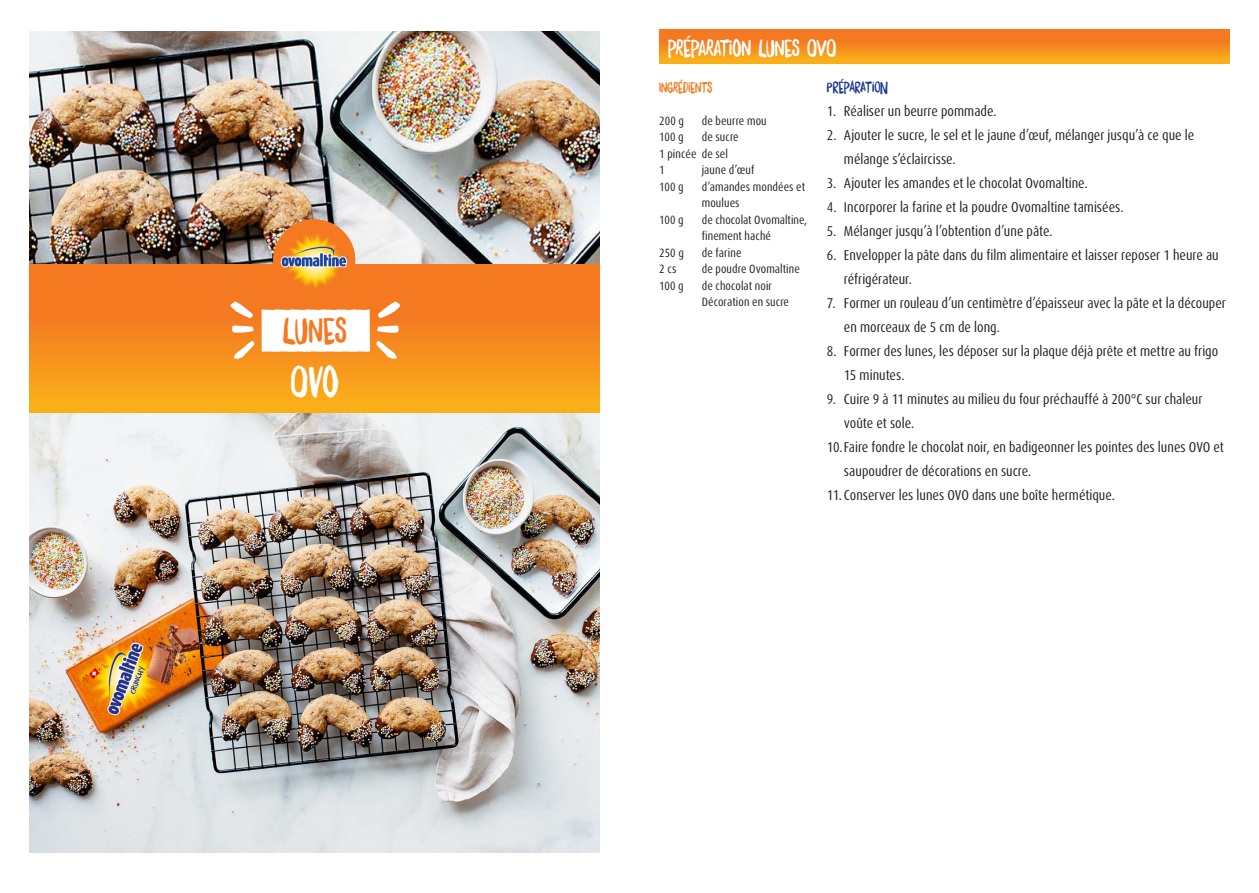
<style>
.page{position:relative;width:1259px;height:893px;background:#fff}
.page>*{position:absolute;margin:0;border:0;box-sizing:border-box;transform-origin:0 0}
.t1{font:37.5px "Daft Brush";color:#fff}
.t2{font:31.5px "Daft Brush";color:#f47921}
.t3{font:21px "Daft Brush";letter-spacing:-.01em;color:#fff}
.t4{font:condensed 14.25px/24px "Dax OT";color:#231f20}
.t5{font:14.25px "Daft Brush";letter-spacing:-.02em;color:#1c388f}
.t6{font:13.5px "Daft Brush";letter-spacing:-.01em;color:#f47921}
.t7{font:condensed 12px/16.5px "Dax OT";letter-spacing:.01em;color:#231f20}
</style>
<div class="page">
<img style="left:30px;top:31px;width:570px;height:233px">
<div style="left:659px;top:30px;width:570px;height:34px;background:linear-gradient(to bottom,#f26a23,#faaf19)"></div>
<img style="left:259px;top:207px;width:111px;height:57px">
<div style="left:30px;top:264px;width:570px;height:161px;background:linear-gradient(to bottom,#f26b23,#fab119)"></div>
<svg style="left:261px;top:309px;width:109px;height:43px"></svg>
<svg style="left:273px;top:219px;width:82px;height:82px;background:#e18e3d"></svg>
<img style="left:30px;top:414px;width:570px;height:438px">
<svg style="left:79px;top:315px;width:24px;height:58px"></svg>
<svg style="left:527px;top:315px;width:24px;height:58px"></svg>
<svg style="left:230px;top:301px;width:24px;height:58px"></svg>
<svg style="left:376px;top:301px;width:24px;height:58px"></svg>
<p class="t2" style="left:283px;top:309px;width:66px">LUNES</p>
<p class="t1" style="left:290px;top:356px;width:50px">OVO</p>
<p class="t3" style="left:668px;top:34px;width:170px">PRÉPARATION LUNES OVO</p>
<p class="t6" style="left:659px;top:78px;width:55px">INGRÉDIENTS</p>
<p class="t7" style="left:659px;top:112px;width:26px">200 g</p>
<p class="t7" style="left:702px;top:112px;width:66px">de beurre mou</p>
<p class="t7" style="left:659px;top:129px;width:26px">100 g</p>
<p class="t7" style="left:702px;top:129px;width:38px">de sucre</p>
<p class="t7" style="left:659px;top:145px;width:70px">1 pincée de sel</p>
<p class="t7" style="left:659px;top:162px;width:7px">1</p>
<p class="t7" style="left:702px;top:162px;width:54px">jaune d’œuf</p>
<p class="t7" style="left:659px;top:178px;width:26px">100 g</p>
<p class="t7" style="left:702px;top:178px;width:105px">d’amandes mondées et moulues</p>
<p class="t7" style="left:659px;top:211px;width:26px">100 g</p>
<p class="t7" style="left:702px;top:211px;width:107px">de chocolat Ovomaltine, finement haché</p>
<p class="t7" style="left:659px;top:244px;width:26px">250 g</p>
<p class="t7" style="left:702px;top:244px;width:41px">de farine</p>
<p class="t7" style="left:659px;top:261px;width:19px">2 cs</p>
<p class="t7" style="left:702px;top:261px;width:100px">de poudre Ovomaltine</p>
<p class="t7" style="left:659px;top:277px;width:26px">100 g</p>
<p class="t7" style="left:702px;top:277px;width:72px">de chocolat noir</p>
<p class="t7" style="left:702px;top:294px;width:89px">Décoration en sucre</p>
<p class="t5" style="left:827px;top:78px;width:63px">PRÉPARATION</p>
<p class="t4" style="left:827px;top:99px;width:171px">1. Réaliser un beurre pommade.</p>
<p class="t4" style="left:844px;top:123px;width:352px;text-indent:-17px">2. Ajouter le sucre, le sel et le jaune d’œuf, mélanger jusqu’à ce que le mélange s’éclaircisse.</p>
<p class="t4" style="left:827px;top:171px;width:262px">3. Ajouter les amandes et le chocolat Ovomaltine.</p>
<p class="t4" style="left:827px;top:195px;width:298px">4. Incorporer la farine et la poudre Ovomaltine tamisées.</p>
<p class="t4" style="left:827px;top:219px;width:227px">5. Mélanger jusqu’à l’obtention d’une pâte.</p>
<p class="t4" style="left:844px;top:243px;width:376px;text-indent:-17px">6. Envelopper la pâte dans du film alimentaire et laisser reposer 1 heure au réfrigérateur.</p>
<p class="t4" style="left:844px;top:291px;width:383px;text-indent:-17px">7. Former un rouleau d’un centimètre d’épaisseur avec la pâte et la découper en morceaux de 5 cm de long.</p>
<p class="t4" style="left:844px;top:339px;width:376px;text-indent:-17px">8. Former des lunes, les déposer sur la plaque déjà prête et mettre au frigo<br>15 minutes.</p>
<p class="t4" style="left:844px;top:387px;width:360px;text-indent:-17px">9. Cuire 9 à 11 minutes au milieu du four préchauffé à 200°C sur chaleur voûte et sole.</p>
<p class="t4" style="left:844px;top:435px;width:381px;text-indent:-17px">10.Faire fondre le chocolat noir, en badigeonner les pointes des lunes OVO et saupoudrer de décorations en sucre.</p>
<p class="t4" style="left:827px;top:483px;width:289px">11. Conserver les lunes OVO dans une boîte hermétique.</p>
</div>
